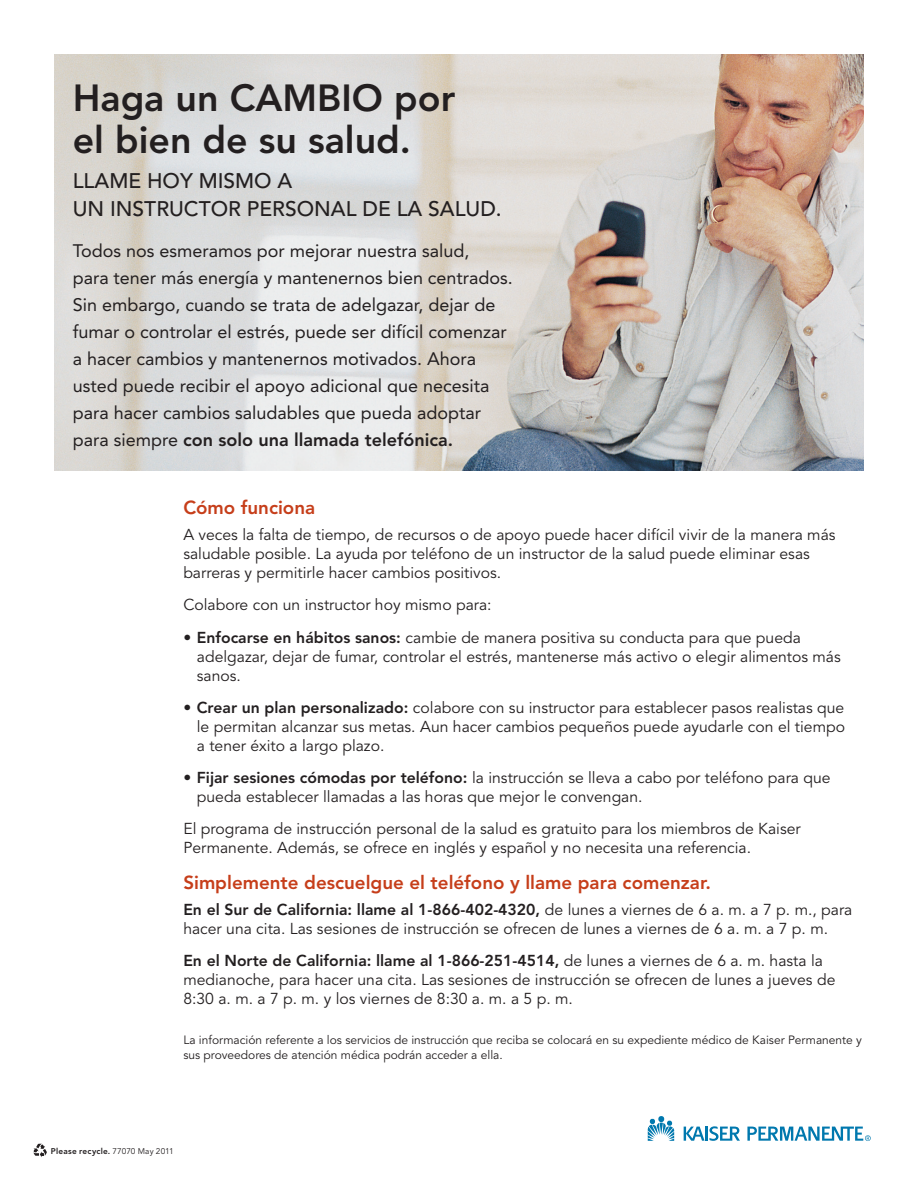
<style>
.page{position:relative;width:918px;height:1188px;background:#fff}
.page>*{position:absolute;margin:0;border:0;box-sizing:border-box;transform-origin:0 0}
.t1{font:800 37.5px/42px "Avenir";color:#231f20}
.t2{font:500 21px/28.5px "Avenir";color:#231f20}
.t3{font:800 18.75px "Avenir";color:#c63e1a}
.t4{font:18px/27px "Avenir";color:#231f20}
.t5{font:15.75px/18.9px "Avenir";color:#231f20}
.t6{font:12px/15px "Avenir";color:#231f20}
.t7{font:800 8.25px "Avenir";letter-spacing:.025em;color:#231f20}
.s1{font-weight:800}
.s2{font-weight:400}
</style>
<div class="page">
<img style="left:54px;top:54px;width:810px;height:417px">
<svg style="left:648px;top:1116px;width:26px;height:25px"></svg>
<svg style="left:684px;top:1126px;width:56px;height:15px"></svg>
<svg style="left:747px;top:1127px;width:124px;height:14px"></svg>
<svg style="left:33px;top:1144px;width:14px;height:13px"></svg>
<h1 class="t1" style="left:73px;top:76px;width:384px">Haga un CAMBIO por el bien de su salud.</h1>
<h2 class="t2" style="left:73px;top:167px;width:431px">LLAME HOY MISMO A<br>UN INSTRUCTOR PERSONAL DE LA SALUD.</h2>
<p class="t4" style="left:73px;top:237px;width:442px">Todos nos esmeramos por mejorar nuestra salud,<br>para tener más energía y mantenernos bien centrados.<br>Sin embargo, cuando se trata de adelgazar, dejar de fumar o controlar el estrés, puede ser difícil comenzar a hacer cambios y mantenernos motivados. Ahora usted puede recibir el apoyo adicional que necesita para hacer cambios saludables que pueda adoptar para siempre <span class="s1">con solo una llamada telefónica.</span></p>
<p class="t3" style="left:183px;top:497px;width:133px">Cómo funciona</p>
<p class="t5" style="left:183px;top:526px;width:654px">A veces la falta de tiempo, de recursos o de apoyo puede hacer difícil vivir de la manera más saludable posible. La ayuda por teléfono de un instructor de la salud puede eliminar esas barreras y permitirle hacer cambios positivos.</p>
<p class="t5" style="left:183px;top:596px;width:310px">Colabore con un instructor hoy mismo para:</p>
<p class="t5" style="left:197px;top:628px;width:645px;text-indent:-13px"><span class="s1">• Enfocarse en hábitos sanos:</span> cambie de manera positiva su conducta para que pueda adelgazar, dejar de fumar, controlar el estrés, mantenerse más activo o elegir alimentos más sanos.</p>
<p class="t5" style="left:197px;top:698px;width:650px;text-align:justify;text-indent:-13px"><span class="s1">• Crear un plan personalizado:</span> colabore con su instructor para establecer pasos realistas que le permitan alcanzar sus metas. Aun hacer cambios pequeños puede ayudarle con el tiempo a tener éxito a largo plazo.</p>
<p class="t5" style="left:197px;top:769px;width:635px;text-indent:-13px"><span class="s1">• Fijar sesiones cómodas por teléfono:</span> la instrucción se lleva a cabo por teléfono para que pueda establecer llamadas a las horas que mejor le convengan.</p>
<p class="t5" style="left:183px;top:820px;width:619px">El programa de instrucción personal de la salud es gratuito para los miembros de Kaiser<br>Permanente. Además, se ofrece en inglés y español y no necesita una referencia.</p>
<p class="t3" style="left:183px;top:872px;width:529px">Simplemente descuelgue el teléfono y llame para comenzar.</p>
<p class="t5" style="left:183px;top:901px;width:671px"><span class="s1">En el Sur de California: llame al 1-866-402-4320,</span> de lunes a viernes de 6 a. m. a 7 p. m., para hacer una cita. Las sesiones de instrucción se ofrecen de lunes a viernes de 6 a. m. a 7 p. m.</p>
<p class="t5" style="left:183px;top:952px;width:654px"><span class="s1">En el Norte de California: llame al 1-866-251-4514,</span> de lunes a viernes de 6 a. m. hasta la medianoche, para hacer una cita. Las sesiones de instrucción se ofrecen de lunes a jueves de<br>8:30 a. m. a 7 p. m. y los viernes de 8:30 a. m. a 5 p. m.</p>
<p class="t6" style="left:183px;top:1033px;width:680px">La información referente a los servicios de instrucción que reciba se colocará en su expediente médico de Kaiser Permanente y sus proveedores de atención médica podrán acceder a ella.</p>
<p class="t7" style="left:51px;top:1146px;width:124px">Please recycle. <span class="s2">77070 May 2011</span></p>
</div>
